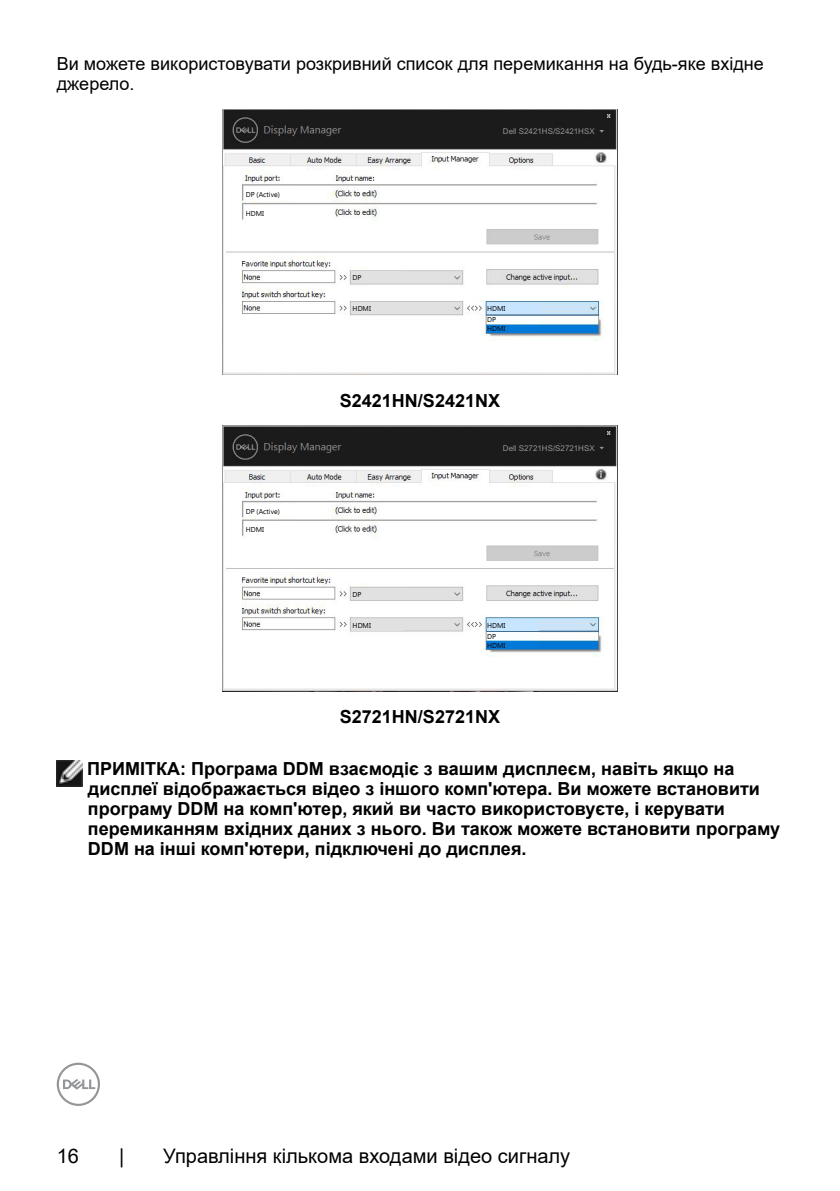
<style>
.page{position:relative;width:840px;height:1191px;background:#fff}
.page>*{position:absolute;margin:0;border:0;box-sizing:border-box;transform-origin:0 0}
.t1{font:20px "Arial";color:#000}
.t2{font:700 18px/20px "Arial";color:#000}
.t3{font:18px/20px "Arial";color:#000}
.t4{font:8px "Arial";color:#939393}
.t5{font:7px/11.2px "Ebrima";color:#000}
</style>
<div class="page">
<svg style="left:57px;top:1062px;width:43px;height:44px"></svg>
<img style="left:223px;top:109px;width:393px;height:266px">
<div style="left:519px;top:127px;width:86px;height:10px;background:#1b1b1b"></div>
<div style="left:244px;top:187px;width:52px;height:12px;background:#fff"></div>
<div style="left:244px;top:206px;width:52px;height:11px;background:#fff"></div>
<div style="left:351px;top:271px;width:52px;height:12px;background:#e1e1e1"></div>
<div style="left:351px;top:302px;width:52px;height:12px;background:#e1e1e1"></div>
<div style="left:487px;top:302px;width:52px;height:11px;background:#c7e5ff"></div>
<div style="left:486px;top:316px;width:52px;height:7px;background:#fafeff"></div>
<div style="left:486px;top:325px;width:52px;height:7px;background:#0079d9"></div>
<img style="left:223px;top:426px;width:393px;height:265px">
<div style="left:519px;top:444px;width:86px;height:9px;background:#1b1b1b"></div>
<div style="left:244px;top:504px;width:52px;height:12px;background:#fff"></div>
<div style="left:244px;top:522px;width:52px;height:12px;background:#fff"></div>
<div style="left:351px;top:588px;width:52px;height:12px;background:#e1e1e1"></div>
<div style="left:351px;top:619px;width:52px;height:12px;background:#e1e1e1"></div>
<div style="left:487px;top:619px;width:52px;height:11px;background:#c7e5ff"></div>
<div style="left:486px;top:633px;width:52px;height:7px;background:#fafeff"></div>
<div style="left:486px;top:642px;width:52px;height:7px;background:#0079d9"></div>
<img style="left:57px;top:760px;width:25px;height:26px">
<p class="t3" style="left:57px;top:53px;width:708px">Ви можете використовувати розкривний список для перемикання на будь-яке вхідне джерело.</p>
<p class="t4" style="left:502px;top:126px;width:93px">Dell S2421HS/S2421HSX</p>
<p class="t5" style="left:245px;top:189px;width:36px">DP (Active)</p>
<p class="t5" style="left:245px;top:207px;width:20px">HDMI</p>
<p class="t5" style="left:245px;top:506px;width:36px">DP (Active)</p>
<p class="t5" style="left:245px;top:524px;width:20px">HDMI</p>
<p class="t5" style="left:352px;top:271px;width:10px">DP</p>
<p class="t5" style="left:352px;top:302px;width:20px">HDMI</p>
<p class="t5" style="left:487px;top:302px;width:20px">HDMI<br>DP</p>
<p class="t5" style="left:487px;top:323px;width:20px">HDMI</p>
<p class="t2" style="left:339px;top:390px;width:162px">S2421HN/S2421NX</p>
<p class="t4" style="left:502px;top:443px;width:93px">Dell S2721HS/S2721HSX</p>
<p class="t5" style="left:352px;top:588px;width:10px">DP</p>
<p class="t5" style="left:352px;top:619px;width:20px">HDMI</p>
<p class="t5" style="left:487px;top:619px;width:20px">HDMI<br>DP</p>
<p class="t5" style="left:487px;top:640px;width:20px">HDMI</p>
<p class="t2" style="left:339px;top:707px;width:162px">S2721HN/S2721NX</p>
<p class="t2" style="left:87px;top:758px;width:694px">ПРИМІТКА: Програма DDM взаємодіє з вашим дисплеєм, навіть якщо на дисплеї відображається відео з іншого комп'ютера. Ви можете встановити програму DDM на комп'ютер, який ви часто використовуєте, і керувати перемиканням вхідних даних з нього. Ви також можете встановити програму DDM на інші комп'ютери, підключені до дисплея.</p>
<p class="t1" style="left:57px;top:1141px;width:24px">16</p>
<p class="t1" style="left:119px;top:1141px;width:7px">|</p>
<p class="t1" style="left:163px;top:1141px;width:408px">Управління кількома входами відео сигналу</p>
</div>
